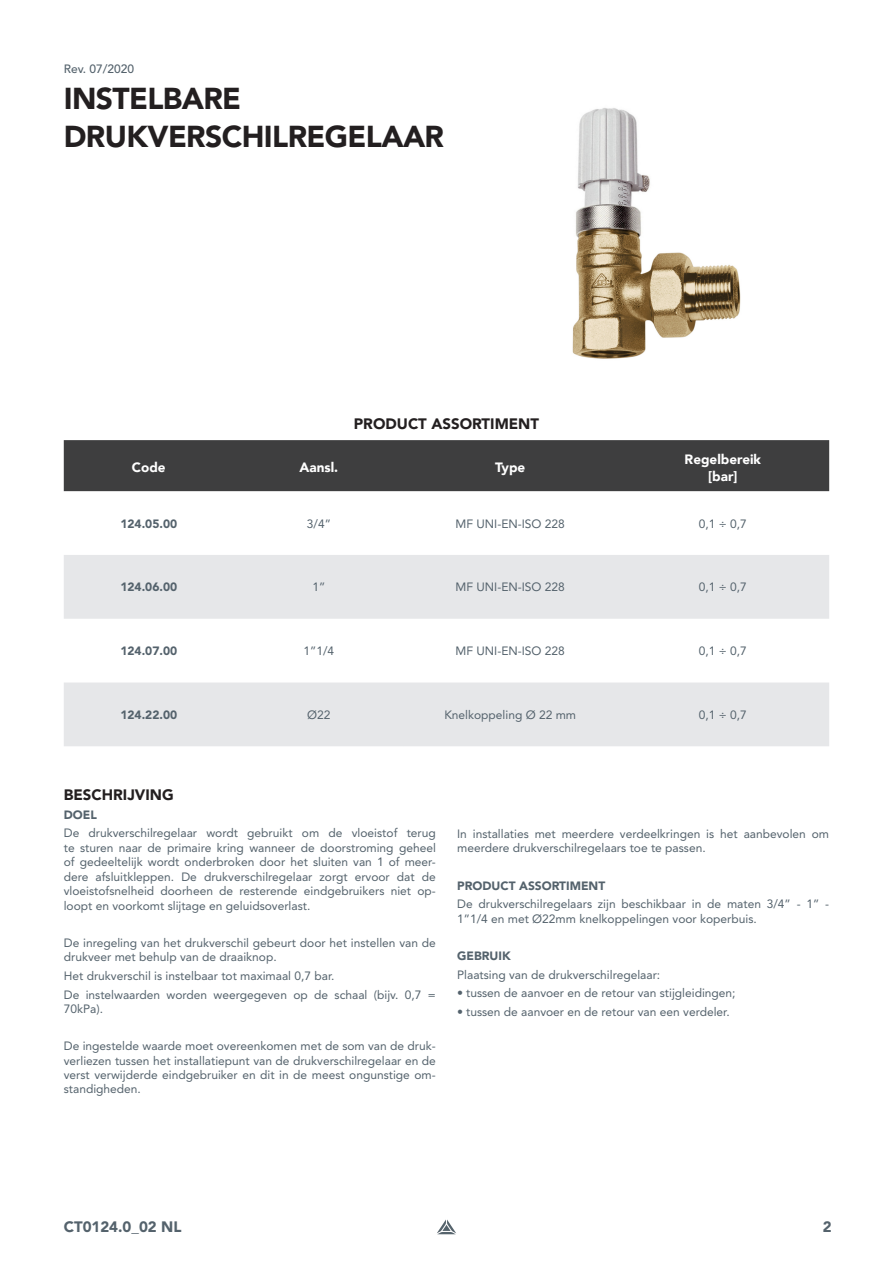
<style>
.page{position:relative;width:893px;height:1263px;background:#fff}
.page>*{position:absolute;margin:0;border:0;box-sizing:border-box;transform-origin:0 0}
.t1{font:900 30px "Avenir LT Pro";letter-spacing:-.02em;color:#231f20}
.t2{font:900 15px "Avenir LT Pro";color:#231f20}
.t3{font:900 15px "Avenir LT Pro";color:#54626c}
.t4{font:900 13.5px "Avenir";color:#fff}
.t5{font:12px/14.4px "Avenir LT Pro";color:#54626c}
.t6{font:900 12px "Avenir LT Pro";color:#54626c}
.t7{font:500 12px "Avenir LT Pro";color:#54626c}
</style>
<div class="page">
<svg style="left:437px;top:1219px;width:19px;height:15px"></svg>
<div style="left:64px;top:440px;width:765px;height:51px;background:#3e3e3f"></div>
<svg style="left:64px;top:555px;width:765px;height:191px;fill:#e6e7e9"></svg>
<img style="left:572px;top:108px;width:169px;height:251px">
<p class="t7" style="left:64px;top:62px;width:72px">Rev. 07/2020</p>
<p class="t1" style="left:64px;top:80px;width:179px">INSTELBARE</p>
<p class="t1" style="left:64px;top:118px;width:382px">DRUKVERSCHILREGELAAR</p>
<p class="t2" style="left:354px;top:414px;width:187px">PRODUCT ASSORTIMENT</p>
<p class="t4" style="left:132px;top:456px;width:35px">Code</p>
<p class="t4" style="left:300px;top:456px;width:40px">Aansl.</p>
<p class="t4" style="left:495px;top:456px;width:32px">Type</p>
<p class="t4" style="left:685px;top:448px;width:78px">Regelbereik</p>
<p class="t4" style="left:708px;top:464px;width:31px">[bar]</p>
<p class="t6" style="left:120px;top:516px;width:58px">124.05.00</p>
<p class="t5" style="left:307px;top:516px;width:26px">3/4”</p>
<p class="t5" style="left:456px;top:516px;width:111px">MF UNI-EN-ISO 228</p>
<p class="t5" style="left:699px;top:516px;width:50px">0,1 ÷ 0,7</p>
<p class="t6" style="left:120px;top:580px;width:58px">124.06.00</p>
<p class="t5" style="left:312px;top:580px;width:14px">1”</p>
<p class="t5" style="left:456px;top:580px;width:111px">MF UNI-EN-ISO 228</p>
<p class="t5" style="left:699px;top:580px;width:50px">0,1 ÷ 0,7</p>
<p class="t6" style="left:120px;top:644px;width:58px">124.07.00</p>
<p class="t5" style="left:304px;top:644px;width:32px">1”1/4</p>
<p class="t5" style="left:456px;top:644px;width:111px">MF UNI-EN-ISO 228</p>
<p class="t5" style="left:699px;top:644px;width:50px">0,1 ÷ 0,7</p>
<p class="t6" style="left:120px;top:707px;width:58px">124.22.00</p>
<p class="t5" style="left:307px;top:707px;width:25px">Ø22</p>
<p class="t5" style="left:444px;top:707px;width:133px">Knelkoppeling Ø 22 mm</p>
<p class="t5" style="left:699px;top:707px;width:50px">0,1 ÷ 0,7</p>
<p class="t2" style="left:64px;top:786px;width:111px">BESCHRIJVING</p>
<p class="t6" style="left:64px;top:807px;width:35px">DOEL</p>
<p class="t5" style="left:64px;top:826px;width:374px;text-align:justify">De drukverschilregelaar wordt gebruikt om de vloeistof terug te sturen naar de primaire kring wanneer de doorstroming geheel of gedeeltelijk wordt onderbroken door het sluiten van 1 of meer&shy;dere afsluitkleppen. De drukverschilregelaar zorgt ervoor dat de vloeistofsnelheid doorheen de resterende eindgebruikers niet op&shy;loopt en voorkomt slijtage en geluidsoverlast.</p>
<p class="t5" style="left:64px;top:935px;width:374px">De inregeling van het drukverschil gebeurt door het instellen van de drukveer met behulp van de draaiknop.</p>
<p class="t5" style="left:64px;top:968px;width:272px">Het drukverschil is instelbaar tot maximaal 0,7 bar.</p>
<p class="t5" style="left:64px;top:987px;width:374px">De instelwaarden worden weergegeven op de schaal (bijv. 0,7 =<br>70kPa).</p>
<p class="t5" style="left:64px;top:1039px;width:374px;text-align:justify">De ingestelde waarde moet overeenkomen met de som van de druk&shy;verliezen tussen het installatiepunt van de drukverschilregelaar en de verst verwijderde eindgebruiker en dit in de meest ongunstige om&shy;standigheden.</p>
<p class="t5" style="left:457px;top:826px;width:374px">In installaties met meerdere verdeelkringen is het aanbevolen om meerdere drukverschilregelaars toe te passen.</p>
<p class="t6" style="left:457px;top:878px;width:150px">PRODUCT ASSORTIMENT</p>
<p class="t5" style="left:457px;top:897px;width:374px">De drukverschilregelaars zijn beschikbaar in de maten 3/4” - 1” -<br>1”1/4 en met Ø22mm knelkoppelingen voor koperbuis.</p>
<p class="t6" style="left:457px;top:948px;width:55px">GEBRUIK</p>
<p class="t5" style="left:457px;top:967px;width:205px">Plaatsing van de drukverschilregelaar:</p>
<p class="t5" style="left:457px;top:986px;width:280px">• tussen de aanvoer en de retour van stijgleidingen;</p>
<p class="t5" style="left:457px;top:1004px;width:274px">• tussen de aanvoer en de retour van een verdeler.</p>
<p class="t3" style="left:64px;top:1218px;width:119px">CT0124.0_02 NL</p>
<p class="t3" style="left:823px;top:1218px;width:10px">2</p>
</div>
